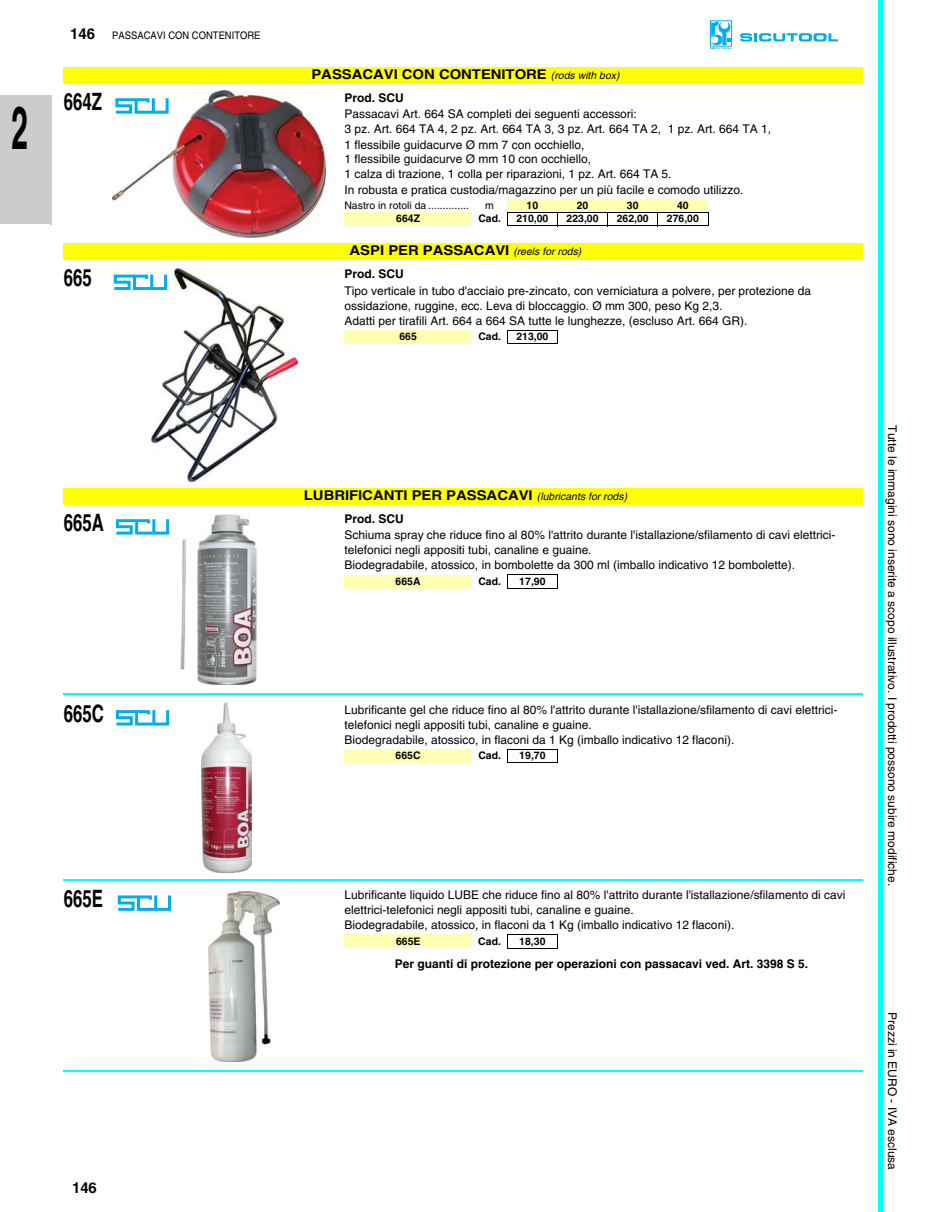
<style>
.page{position:relative;width:936px;height:1212px;background:#fff}
.page>*{position:absolute;margin:0;border:0;box-sizing:border-box;transform-origin:0 0}
.t1{font:700 60px "Helvetica";color:#000;scale:.5 1}
.t2{font:700 24px "Helvetica";color:#000;scale:.7 1}
.t3{font:700 15px "Helvetica";color:#000}
.t4{font:700 13.5px "Helvetica";letter-spacing:-.005em;color:#000;scale:1.11 1}
.t5{font:12px/15px "Helvetica";color:#000}
.t6{font:700 12px "Helvetica";color:#000}
.t7{font:700 10.5px "Helvetica";letter-spacing:.005em;color:#000}
.t8{font:10.5px "Helvetica";letter-spacing:.005em;color:#000}
.t9{font:10.5px "Helvetica";letter-spacing:.005em;color:#000;scale:.9 1}
.s1{font-weight:700;font-size:15px}
.s2{font-weight:400;font-style:italic;font-size:10.5px}
</style>
<div class="page">
<hr style="left:878px;top:0;width:4px;height:1212px;background:#0ff">
<div style="left:0;top:96px;width:51px;height:127px;background:#ccc"></div>
<hr style="left:0;top:95px;width:52px;height:2px;background:#ccc">
<hr style="left:50px;top:96px;width:2px;height:128px;background:#ccc">
<hr style="left:0;top:223px;width:51px;height:1px;background:#ccc">
<div style="left:708px;top:19px;width:26px;height:30px;border:3px solid #fff"></div>
<svg style="left:710px;top:22px;width:22px;height:27px"></svg>
<svg style="left:740px;top:33px;width:98px;height:9px"></svg>
<div style="left:64px;top:67px;width:799px;height:16px;background:#ff0"></div>
<img style="left:113px;top:91px;width:213px;height:146px">
<div style="left:112px;top:84px;width:60px;height:43px;background:#fff"></div>
<div style="left:152px;top:97px;width:17px;height:17px;border:3px solid #00aeef"></div>
<svg style="left:115px;top:97px;width:40px;height:17px"></svg>
<div style="left:507px;top:199px;width:51px;height:13px;background:#ffffb3"></div>
<div style="left:558px;top:199px;width:50px;height:13px;background:#ffffb3"></div>
<div style="left:608px;top:199px;width:50px;height:13px;background:#ffffb3"></div>
<div style="left:658px;top:199px;width:50px;height:13px;background:#ffffb3"></div>
<div style="left:344px;top:212px;width:128px;height:14px;background:#ffffb3"></div>
<svg style="left:507px;top:213px;width:1px;height:13px"></svg>
<svg style="left:557px;top:213px;width:1px;height:13px"></svg>
<svg style="left:607px;top:213px;width:1px;height:13px"></svg>
<svg style="left:708px;top:213px;width:1px;height:13px"></svg>
<hr style="left:507px;top:212px;width:201px;height:1px;background:#000">
<hr style="left:507px;top:226px;width:201px;height:1px;background:#000">
<div style="left:64px;top:243px;width:799px;height:17px;background:#ff0"></div>
<img style="left:151px;top:269px;width:147px;height:213px">
<div style="left:111px;top:261px;width:59px;height:42px;background:#fff"></div>
<div style="left:150px;top:273px;width:17px;height:17px;border:3px solid #00aeef"></div>
<svg style="left:113px;top:273px;width:41px;height:17px"></svg>
<div style="left:344px;top:330px;width:128px;height:14px;background:#ffffb3"></div>
<svg style="left:507px;top:331px;width:1px;height:12px"></svg>
<svg style="left:557px;top:331px;width:1px;height:12px"></svg>
<hr style="left:507px;top:330px;width:51px;height:1px;background:#000">
<hr style="left:507px;top:343px;width:51px;height:1px;background:#000">
<div style="left:64px;top:488px;width:799px;height:16px;background:#ff0"></div>
<img style="left:181px;top:515px;width:76px;height:170px">
<div style="left:152px;top:518px;width:17px;height:17px;border:3px solid #00aeef"></div>
<svg style="left:115px;top:518px;width:41px;height:17px"></svg>
<div style="left:344px;top:575px;width:128px;height:13px;background:#ffffb3"></div>
<svg style="left:507px;top:576px;width:1px;height:12px"></svg>
<svg style="left:557px;top:576px;width:1px;height:12px"></svg>
<hr style="left:507px;top:575px;width:51px;height:1px;background:#000">
<hr style="left:507px;top:588px;width:51px;height:1px;background:#000">
<hr style="left:64px;top:694px;width:799px;height:1px;background:#0ff">
<img style="left:201px;top:702px;width:51px;height:170px">
<div style="left:152px;top:709px;width:17px;height:17px;border:3px solid #00aeef"></div>
<svg style="left:115px;top:709px;width:41px;height:17px"></svg>
<div style="left:344px;top:749px;width:128px;height:14px;background:#ffffb3"></div>
<svg style="left:507px;top:750px;width:1px;height:12px"></svg>
<svg style="left:557px;top:750px;width:1px;height:12px"></svg>
<hr style="left:507px;top:749px;width:51px;height:1px;background:#000">
<hr style="left:507px;top:762px;width:51px;height:1px;background:#000">
<hr style="left:64px;top:879px;width:799px;height:2px;background:#0ff">
<img style="left:208px;top:892px;width:71px;height:170px">
<div style="left:154px;top:894px;width:17px;height:17px;border:3px solid #00aeef"></div>
<svg style="left:117px;top:894px;width:41px;height:17px"></svg>
<div style="left:344px;top:935px;width:128px;height:13px;background:#ffffb3"></div>
<svg style="left:507px;top:935px;width:1px;height:13px"></svg>
<svg style="left:557px;top:935px;width:1px;height:13px"></svg>
<hr style="left:507px;top:934px;width:51px;height:1px;background:#000">
<hr style="left:507px;top:948px;width:51px;height:1px;background:#000">
<hr style="left:64px;top:1070px;width:799px;height:2px;background:#0ff">
<h1 class="t1" style="left:12px;top:91px;width:35px">2</h1>
<p class="t9" style="left:70px;top:29px;width:213px"><span class="s1">146</span> PASSACAVI CON CONTENITORE</p>
<p class="t4" style="left:311px;top:66px;width:279px">PASSACAVI CON CONTENITORE <span class="s2">(rods with box)</span></p>
<h2 class="t2" style="left:64px;top:87px;width:56px">664Z</h2>
<p class="t6" style="left:344px;top:90px;width:61px">Prod. SCU</p>
<p class="t5" style="left:344px;top:107px;width:428px">Passacavi Art. 664 SA completi dei seguenti accessori:<br>3 pz. Art. 664 TA 4, 2 pz. Art. 664 TA 3, 3 pz. Art. 664 TA 2, 1 pz. Art. 664 TA 1, 1 flessibile guidacurve Ø mm 7 con occhiello,<br>1 flessibile guidacurve Ø mm 10 con occhiello,<br>1 calza di trazione, 1 colla per riparazioni, 1 pz. Art. 664 TA 5.<br>In robusta e pratica custodia/magazzino per un più facile e comodo utilizzo.</p>
<p class="t8" style="left:344px;top:199px;width:126px">Nastro in rotoli da ..............</p>
<p class="t8" style="left:485px;top:199px;width:10px">m</p>
<p class="t7" style="left:527px;top:199px;width:13px">10</p>
<p class="t7" style="left:577px;top:199px;width:13px">20</p>
<p class="t7" style="left:627px;top:199px;width:13px">30</p>
<p class="t7" style="left:677px;top:199px;width:13px">40</p>
<p class="t7" style="left:396px;top:212px;width:25px">664Z</p>
<p class="t7" style="left:478px;top:212px;width:24px">Cad.</p>
<p class="t7" style="left:516px;top:212px;width:33px">210,00</p>
<p class="t7" style="left:567px;top:212px;width:34px">223,00</p>
<p class="t7" style="left:617px;top:212px;width:33px">262,00</p>
<p class="t7" style="left:667px;top:212px;width:34px">276,00</p>
<p class="t4" style="left:350px;top:242px;width:210px">ASPI PER PASSACAVI <span class="s2">(reels for rods)</span></p>
<h2 class="t2" style="left:64px;top:263px;width:42px">665</h2>
<p class="t6" style="left:344px;top:267px;width:61px">Prod. SCU</p>
<p class="t5" style="left:344px;top:283px;width:468px">Tipo verticale in tubo d'acciaio pre-zincato, con verniciatura a polvere, per protezione da ossidazione, ruggine, ecc. Leva di bloccaggio. Ø mm 300, peso Kg 2,3.<br>Adatti per tirafili Art. 664 a 664 SA tutte le lunghezze, (escluso Art. 664 GR).</p>
<p class="t7" style="left:399px;top:330px;width:19px">665</p>
<p class="t7" style="left:478px;top:330px;width:24px">Cad.</p>
<p class="t7" style="left:516px;top:330px;width:33px">213,00</p>
<p class="t4" style="left:304px;top:487px;width:293px">LUBRIFICANTI PER PASSACAVI <span class="s2">(lubricants for rods)</span></p>
<h2 class="t2" style="left:64px;top:508px;width:59px">665A</h2>
<p class="t6" style="left:344px;top:511px;width:61px">Prod. SCU</p>
<p class="t5" style="left:344px;top:528px;width:493px">Schiuma spray che riduce fino al 80% l'attrito durante l'istallazione/sfilamento di cavi elettrici&shy;telefonici negli appositi tubi, canaline e guaine.<br>Biodegradabile, atossico, in bombolette da 300 ml (imballo indicativo 12 bombolette).</p>
<p class="t7" style="left:396px;top:575px;width:26px">665A</p>
<p class="t7" style="left:478px;top:575px;width:24px">Cad.</p>
<p class="t7" style="left:519px;top:575px;width:28px">17,90</p>
<h2 class="t2" style="left:64px;top:699px;width:59px">665C</h2>
<p class="t5" style="left:344px;top:702px;width:495px">Lubrificante gel che riduce fino al 80% l'attrito durante l'istallazione/sfilamento di cavi elettrici&shy;telefonici negli appositi tubi, canaline e guaine.<br>Biodegradabile, atossico, in flaconi da 1 Kg (imballo indicativo 12 flaconi).</p>
<p class="t7" style="left:396px;top:749px;width:26px">665C</p>
<p class="t7" style="left:478px;top:749px;width:24px">Cad.</p>
<p class="t7" style="left:519px;top:749px;width:28px">19,70</p>
<h2 class="t2" style="left:64px;top:884px;width:58px">665E</h2>
<p class="t5" style="left:344px;top:887px;width:503px">Lubrificante liquido LUBE che riduce fino al 80% l'attrito durante l'istallazione/sfilamento di cavi elettrici-telefonici negli appositi tubi, canaline e guaine.<br>Biodegradabile, atossico, in flaconi da 1 Kg (imballo indicativo 12 flaconi).</p>
<p class="t7" style="left:396px;top:935px;width:26px">665E</p>
<p class="t7" style="left:478px;top:935px;width:24px">Cad.</p>
<p class="t7" style="left:519px;top:935px;width:28px">18,30</p>
<p class="t6" style="left:395px;top:956px;width:415px">Per guanti di protezione per operazioni con passacavi ved. Art. 3398 S 5.</p>
<p class="t3" style="left:72px;top:1179px;width:26px">146</p>
<p class="t5" style="left:900px;top:425px;width:462px;rotate:90deg">Tutte le immagini sono inserite a scopo illustrativo. I prodotti possono subire modifiche.</p>
<p class="t5" style="left:900px;top:1012px;width:159px;rotate:90deg">Prezzi in EURO - IVA esclusa</p>
</div>
